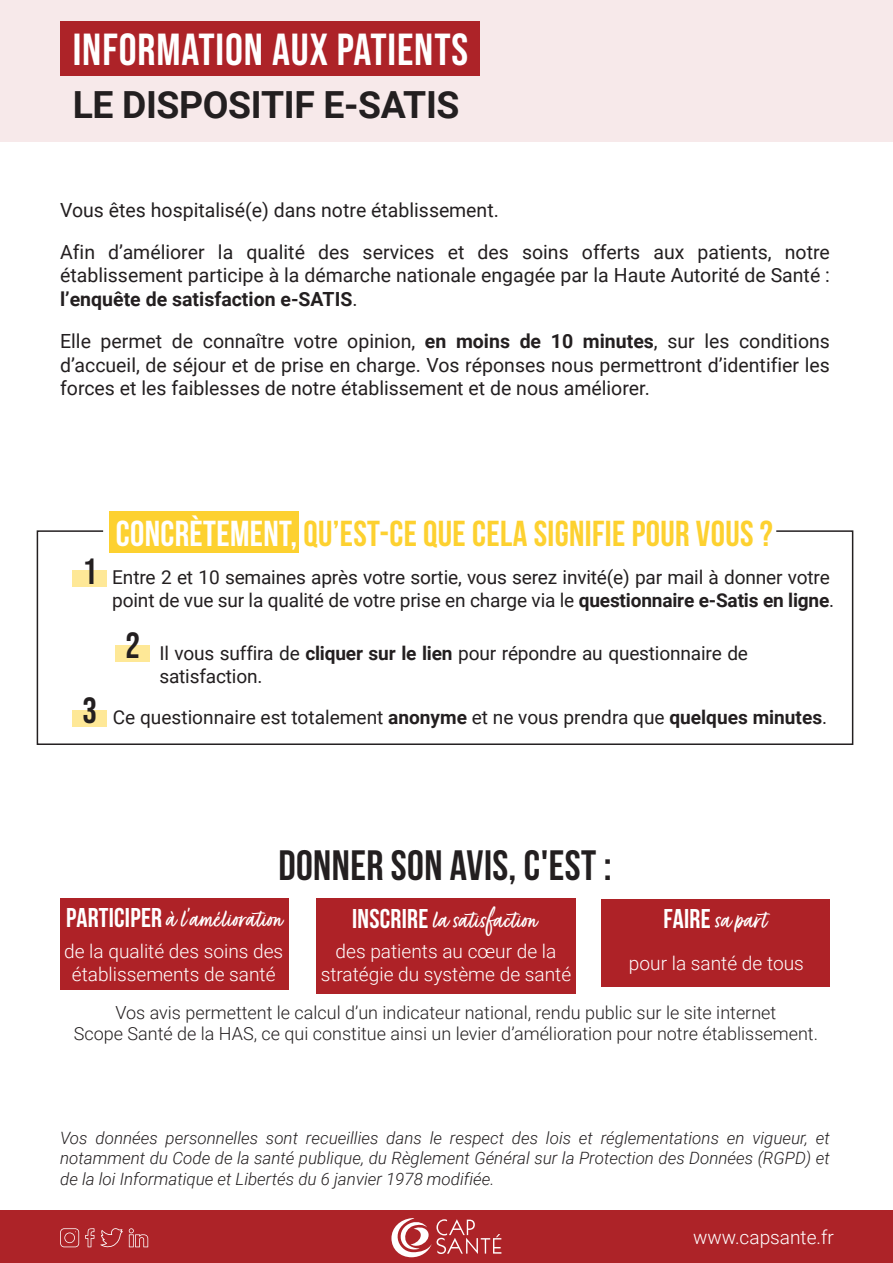
<style>
.page{position:relative;width:893px;height:1263px;background:#fff}
.page>*{position:absolute;margin:0;border:0;box-sizing:border-box;transform-origin:0 0}
.t1{font:44.85px "Bebas Neue";letter-spacing:.02em;color:#fff}
.t2{font:700 42.45px "Bebas Neue";letter-spacing:.01em;color:#231f20}
.t3{font:700 37.35px "Roboto";letter-spacing:-.01em;color:#231f20}
.t4{font:36.45px "Bebas Neue";color:#231f20}
.t5{font:700 36px "Bebas Neue";letter-spacing:.01em;color:#fdd130}
.t6{font:30.15px "Fave Script Pro";letter-spacing:.01em;color:#fff}
.t7{font:19.5px/23.4px "Roboto";color:#231f20}
.t8{font:19.05px/23px "Roboto";letter-spacing:-.01em;color:#231f20}
.t9{font:300 19.05px/23px "Roboto";color:#fff;text-align:center}
.t10{font:300 18px/21.6px "Roboto";color:#231f20;text-align:center}
.t11{font:italic 300 16.95px/20.4px "Roboto";color:#231f20;text-align:justify}
.s1{font-weight:700}
.s2{color:#fff}
.s3{font-family:"Bebas Neue";font-weight:700;font-size:27.15px}
</style>
<div class="page">
<div style="left:0;top:0;width:893px;height:141px;background:#f7e9ea"></div>
<div style="left:60px;top:21px;width:420px;height:55px;background:#ad2328"></div>
<div style="left:109px;top:511px;width:190px;height:42px;background:#fdd130"></div>
<svg style="left:36px;top:530px;width:818px;height:215px"></svg>
<div style="left:0;top:1210px;width:893px;height:53px;background:#ad2328"></div>
<svg style="left:60px;top:1228px;width:19px;height:19px"></svg>
<svg style="left:85px;top:1228px;width:9px;height:19px"></svg>
<svg style="left:100px;top:1228px;width:23px;height:19px"></svg>
<svg style="left:129px;top:1228px;width:19px;height:19px"></svg>
<svg style="left:391px;top:1218px;width:110px;height:39px"></svg>
<div style="left:60px;top:899px;width:229px;height:91px;background:#ae2227"></div>
<div style="left:601px;top:899px;width:229px;height:87px;background:#ae2227"></div>
<div style="left:316px;top:899px;width:260px;height:95px;background:#ae2227"></div>
<h1 class="t1" style="left:73px;top:24px;width:397px">INFORMATION AUX PATIENTS</h1>
<h3 class="t3" style="left:73px;top:79px;width:388px">LE DISPOSITIF E-SATIS</h3>
<p class="t7" style="left:60px;top:188px;width:771px;line-height:42.5px">Vous êtes hospitalisé(e) dans notre établissement.<br>Afin d’améliorer la qualité des services et des soins offerts aux patients, notre</p>
<p class="t7" style="left:60px;top:263px;width:771px">établissement participe à la démarche nationale engagée par la Haute Autorité de Santé : <span class="s1">l’enquête de satisfaction e-SATIS</span>.</p>
<p class="t7" style="left:60px;top:329px;width:771px;text-align:justify">Elle permet de connaître votre opinion, <span class="s1">en moins de 10 minutes</span>, sur les conditions d’accueil, de séjour et de prise en charge. Vos réponses nous permettront d’identifier les forces et les faiblesses de notre établissement et de nous améliorer.</p>
<h3 class="t4" style="left:82px;top:550px;width:16px">1</h3>
<h3 class="t4" style="left:82px;top:690px;width:16px">3</h3>
<h3 class="t5" style="left:116px;top:514px;width:659px"><span class="s2">CONCRÈTEMENT,</span> QU’EST-CE QUE CELA SIGNIFIE POUR VOUS ?</h3>
<p class="t8" style="left:112px;top:565px;width:723px">Entre 2 et 10 semaines après votre sortie, vous serez invité(e) par mail à donner votre point de vue sur la qualité de votre prise en charge via le <span class="s1">questionnaire e-Satis en ligne</span>.</p>
<p class="t8" style="left:159px;top:641px;width:590px">Il vous suffira de <span class="s1">cliquer sur le lien</span> pour répondre au questionnaire de satisfaction.</p>
<p class="t8" style="left:113px;top:705px;width:716px">Ce questionnaire est totalement <span class="s1">anonyme</span> et ne vous prendra que <span class="s1">quelques minutes</span>.</p>
<h3 class="t4" style="left:125px;top:624px;width:16px">2</h3>
<h2 class="t2" style="left:278px;top:842px;width:335px">DONNER SON AVIS, C'EST :</h2>
<h3 class="t6" style="left:66px;top:902px;width:219px"><span class="s3">PARTICIPER</span> à l’amélioration</h3>
<h3 class="t6" style="left:352px;top:903px;width:187px"><span class="s3">INSCRIRE</span> la satisfaction</h3>
<h3 class="t6" style="left:663px;top:903px;width:105px"><span class="s3">FAIRE</span> sa part</h3>
<p class="t9" style="left:64px;top:939px;width:221px">de la qualité des soins des établissements de santé</p>
<p class="t9" style="left:321px;top:939px;width:252px">des patients au cœur de la stratégie du système de santé</p>
<p class="t9" style="left:629px;top:951px;width:176px">pour la santé de tous</p>
<p class="t10" style="left:74px;top:1001px;width:745px">Vos avis permettent le calcul d’un indicateur national, rendu public sur le site internet<br>Scope Santé de la HAS, ce qui constitue ainsi un levier d’amélioration pour notre établissement.</p>
<p class="t11" style="left:60px;top:1127px;width:771px">Vos données personnelles sont recueillies dans le respect des lois et réglementations en vigueur, et notamment du Code de la santé publique, du Règlement Général sur la Protection des Données (RGPD) et de la loi Informatique et Libertés du 6 janvier 1978 modifiée.</p>
<p class="t9" style="left:693px;top:1225px;width:142px">www.capsante.fr</p>
</div>
